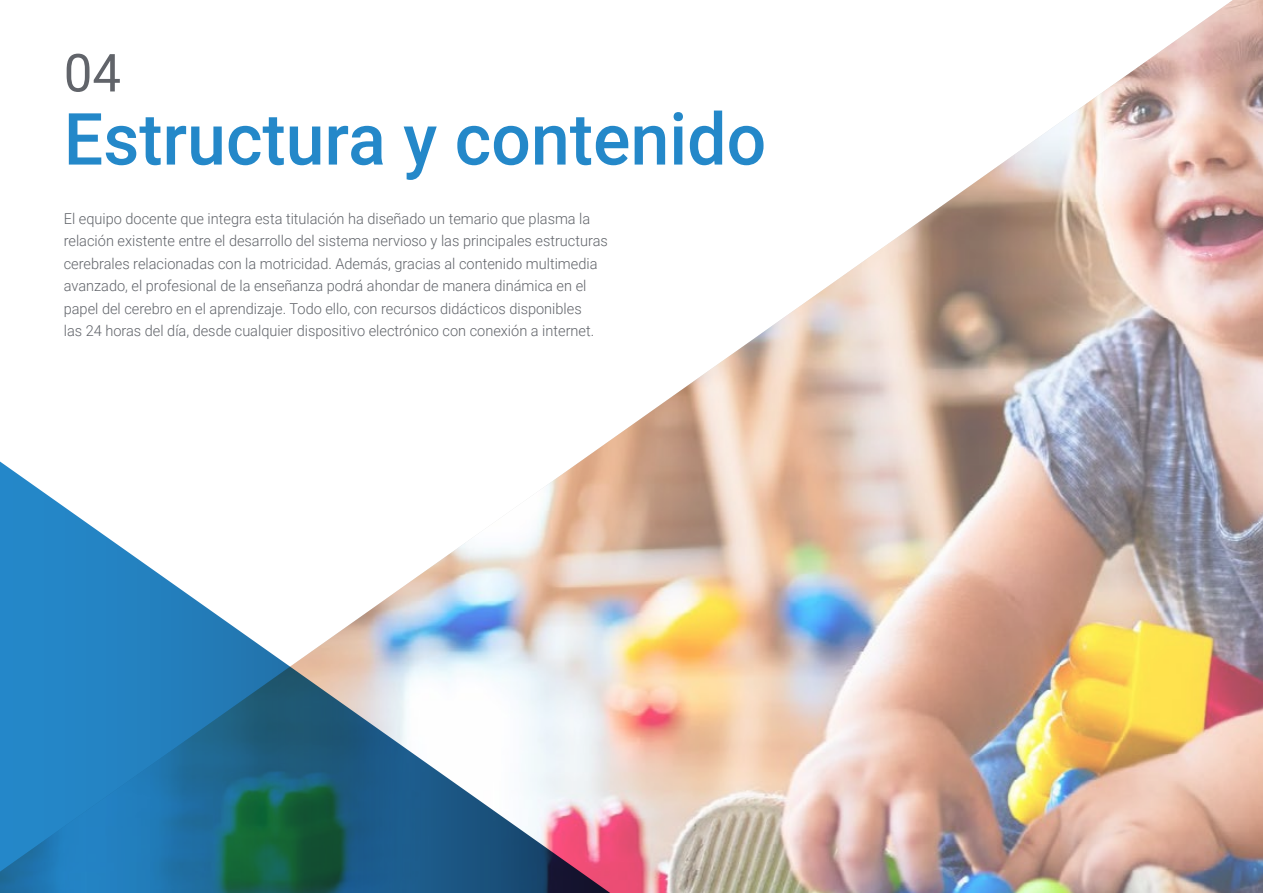
<style>
.page{position:relative;width:1263px;height:893px;background:#fff}
.page>*{position:absolute;margin:0;border:0;box-sizing:border-box;transform-origin:0 0}
.t1{font:500 72px "Roboto";color:#2488c9}
.t2{font:52.5px "Roboto";color:#61646a}
.t3{font:300 15px/22.5px "Roboto";color:#61646a}
</style>
<div class="page">
<img style="left:602px;top:0;width:661px;height:893px">
<svg style="left:0;top:446px;width:640px;height:447px"></svg>
<h2 class="t2" style="left:64px;top:36px;width:59px">04</h2>
<h1 class="t1" style="left:64px;top:89px;width:704px">Estructura y contenido</h1>
<p class="t3" style="left:64px;top:207px;width:546px">El equipo docente que integra esta titulación ha diseñado un temario que plasma la relación existente entre el desarrollo del sistema nervioso y las principales estructuras cerebrales relacionadas con la motricidad. Además, gracias al contenido multimedia avanzado, el profesional de la enseñanza podrá ahondar de manera dinámica en el papel del cerebro en el aprendizaje. Todo ello, con recursos didácticos disponibles<br>las 24 horas del día, desde cualquier dispositivo electrónico con conexión a internet.</p>
</div>
